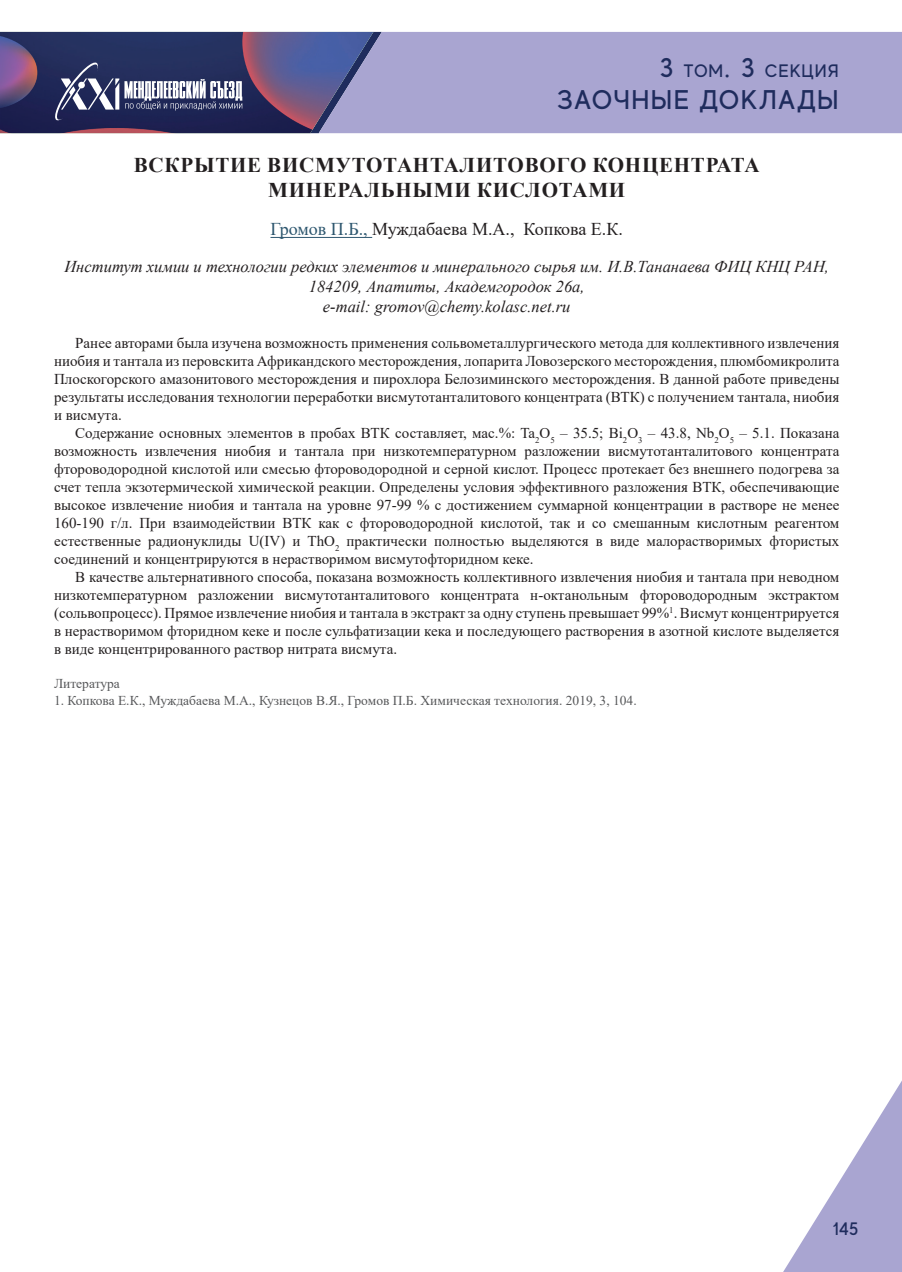
<style>
.page{position:relative;width:902px;height:1272px;background:#fff}
.page>*{position:absolute;margin:0;border:0;box-sizing:border-box;transform-origin:0 0}
.t1{font:500 27px "MADE Evolve Sans";letter-spacing:.05em;color:#1f2c5d}
.t2{font:700 21px/25.2px "Times New Roman";letter-spacing:.035em;color:#231f20;text-align:center}
.t3{font:18px "Times New Roman";color:#231f20}
.t4{font:500 18px "MADE Evolve Sans";letter-spacing:.05em;color:#1f2c5d}
.t5{font:italic 16.5px/19.8px "Times New Roman";color:#231f20;text-align:center}
.t6{font:15px/18px "Times New Roman";color:#231f20;text-align:justify}
.t7{font:13.5px "Times New Roman";color:#57585a}
.s1{font-size:27px}
.s2{color:#2e576f}
</style>
<div class="page">
<div style="left:382px;top:32px;width:519px;height:101px;background:#a9a5d1"></div>
<svg style="left:784px;top:1082px;width:117px;height:189px"></svg>
<svg style="left:0;top:32px;width:382px;height:101px;background:#504f7b"></svg>
<hr style="left:270px;top:237px;width:102px;height:1px;background:#2e576f">
<p class="t4" style="left:659px;top:59px;width:181px"><span class="s1">3</span> ТОМ<span class="s1">. 3</span> СЕКЦИЯ</p>
<h1 class="t1" style="left:557px;top:83px;width:283px">ЗАОЧНЫЕ ДОКЛАДЫ</h1>
<h2 class="t2" style="left:134px;top:151px;width:627px">ВСКРЫТИЕ ВИСМУТОТАНТАЛИТОВОГО КОНЦЕНТРАТА<br>МИНЕРАЛЬНЫМИ КИСЛОТАМИ</h2>
<p class="t3" style="left:270px;top:217px;width:354px"><span class="s2">Громов П.Б.,</span> Муждабаева М.А., Копкова Е.К.</p>
<p class="t5" style="left:64px;top:256px;width:766px">Институт химии и технологии редких элементов и минерального сырья им. И.В.Тананаева ФИЦ КНЦ РАН,<br>184209, Апатиты, Академгородок 26а,<br>e-mail: gromov@chemy.kolasc.net.ru</p>
<p class="t6" style="left:54px;top:333px;width:786px;text-indent:21px">Ранее авторами была изучена возможность применения сольвометаллургического метода для коллективного извлечения ниобия и тантала из перовскита Африкандского месторождения, лопарита Ловозерского месторождения, плюмбомикролита Плоскогорского амазонитового месторождения и пирохлора Белозиминского месторождения. В данной работе приведены результаты исследования технологии переработки висмутотанталитового концентрата (ВТК) с получением тантала, ниобия и висмута.</p>
<p class="t6" style="left:54px;top:423px;width:786px;text-indent:21px">Содержание основных элементов в пробах ВТК составляет, мас.%: Ta<sub>2</sub>O<sub>5</sub> – 35.5; Bi<sub>2</sub>O<sub>3</sub> – 43.8, Nb<sub>2</sub>O<sub>5</sub> – 5.1. Показана возможность извлечения ниобия и тантала при низкотемпературном разложении висмутотанталитового концентрата фтороводородной кислотой или смесью фтороводородной и серной кислот. Процесс протекает без внешнего подогрева за счет тепла экзотермической химической реакции. Определены условия эффективного разложения ВТК, обеспечивающие высокое извлечение ниобия и тантала на уровне 97-99 % с достижением суммарной концентрации в растворе не менее 160-190 г/л. При взаимодействии ВТК как с фтороводородной кислотой, так и со смешанным кислотным реагентом естественные радионуклиды U(IV) и ThO<sub>2</sub> практически полностью выделяются в виде малорастворимых фтористых соединений и концентрируются в нерастворимом висмутофторидном кеке.</p>
<p class="t6" style="left:54px;top:567px;width:786px;text-indent:21px">В качестве альтернативного способа, показана возможность коллективного извлечения ниобия и тантала при неводном низкотемпературном разложении висмутотанталитового концентрата н-октанольным фтороводородным экстрактом (сольвопроцесс). Прямое извлечение ниобия и тантала в экстракт за одну ступень превышает 99%<sup>1</sup>. Висмут концентрируется в нерастворимом фторидном кеке и после сульфатизации кека и последующего растворения в азотной кислоте выделяется в виде концентрированного раствор нитрата висмута.</p>
<p class="t7" style="left:54px;top:674px;width:67px">Литература</p>
<p class="t7" style="left:54px;top:690px;width:584px">1. Копкова Е.К., Муждабаева М.А., Кузнецов В.Я., Громов П.Б. Химическая технология. 2019, 3, 104.</p>
<p class="t4" style="left:832px;top:1217px;width:27px">145</p>
</div>
